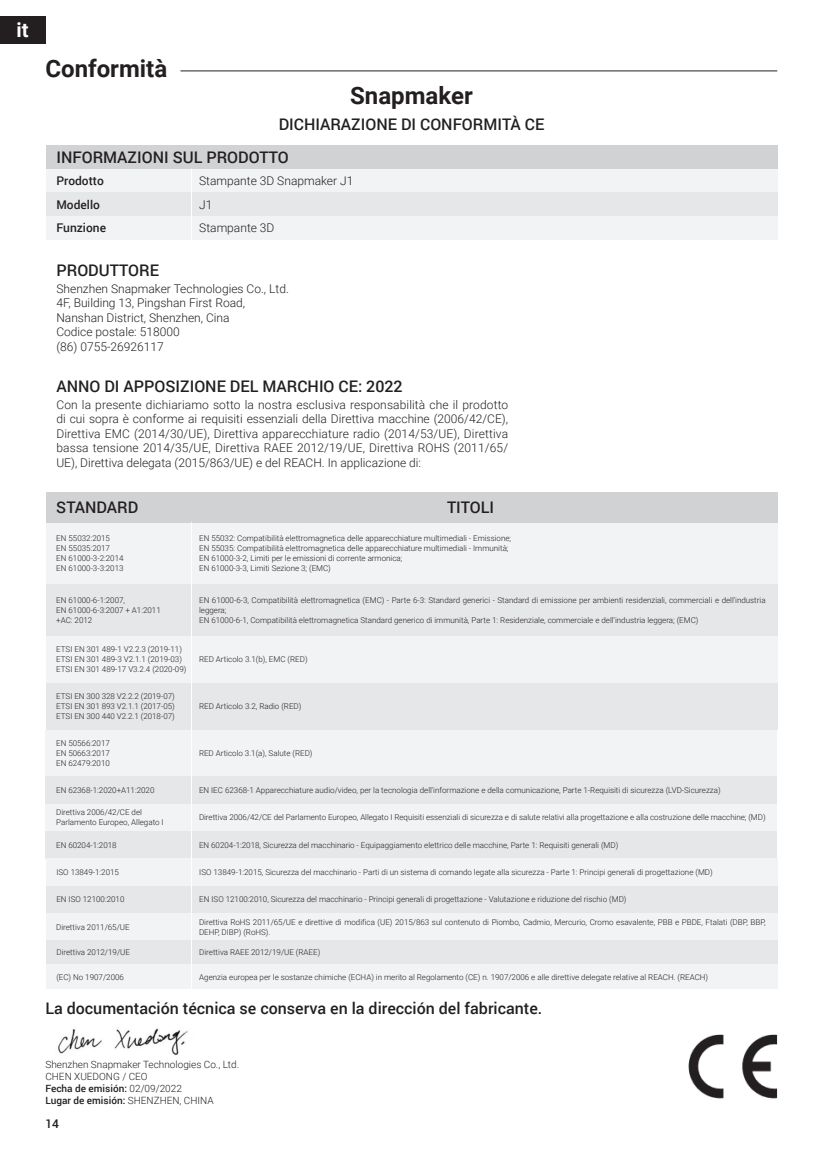
<style>
.page{position:relative;width:823px;height:1163px;background:#fff}
.page>*{position:absolute;margin:0;border:0;box-sizing:border-box;transform-origin:0 0}
.t1{font:700 24px "Roboto";color:#231f20}
.t2{font:700 20px "Roboto";color:#fff}
.t3{font:500 16px "Roboto";color:#231f20}
.t4{font:300 12px/14.4px "Roboto";color:#231f20;text-align:justify}
.t5{font:500 12px "Roboto";color:#231f20}
.t6{font:500 10px "Roboto";color:#231f20}
.t7{font:300 10px "Roboto";color:#231f20}
.t8{font:300 8px/10px "Roboto";color:#231f20}
.s1{font-weight:300}
</style>
<div class="page">
<div style="left:0;top:16px;width:45px;height:27px;background:#231f20"></div>
<div style="left:46px;top:168px;width:731px;height:24px;background:#f2f3f4"></div>
<div style="left:46px;top:192px;width:731px;height:24px;background:#e6e7e9"></div>
<div style="left:46px;top:145px;width:731px;height:23px;background:#d1d2d4"></div>
<div style="left:46px;top:216px;width:731px;height:24px;background:#f2f3f4"></div>
<hr style="left:191px;top:168px;width:1px;height:72px;background:#fff">
<div style="left:45px;top:522px;width:732px;height:62px;background:#f2f3f4"></div>
<div style="left:45px;top:584px;width:732px;height:52px;background:#e6e7e9"></div>
<div style="left:45px;top:492px;width:732px;height:30px;background:#d1d2d4"></div>
<div style="left:45px;top:636px;width:732px;height:46px;background:#f2f3f4"></div>
<div style="left:45px;top:682px;width:732px;height:47px;background:#e6e7e9"></div>
<div style="left:45px;top:729px;width:731px;height:47px;background:#f2f3f4"></div>
<div style="left:45px;top:776px;width:731px;height:27px;background:#e6e7e9"></div>
<div style="left:45px;top:803px;width:731px;height:28px;background:#f2f3f4"></div>
<div style="left:45px;top:831px;width:731px;height:27px;background:#e6e7e9"></div>
<div style="left:46px;top:858px;width:731px;height:27px;background:#f2f3f4"></div>
<div style="left:46px;top:885px;width:731px;height:28px;background:#e6e7e9"></div>
<div style="left:46px;top:913px;width:731px;height:27px;background:#f2f3f4"></div>
<hr style="left:180px;top:71px;width:596px;height:1px;background:#231f20">
<div style="left:46px;top:940px;width:731px;height:24px;background:#e6e7e9"></div>
<div style="left:46px;top:964px;width:731px;height:24px;background:#f2f3f4"></div>
<img style="left:58px;top:1028px;width:130px;height:27px">
<img style="left:688px;top:1034px;width:90px;height:65px">
<hr style="left:191px;top:522px;width:1px;height:466px;background:#fff">
<p class="t2" style="left:17px;top:15px;width:14px">it</p>
<p class="t1" style="left:45px;top:52px;width:123px">Conformità</p>
<p class="t1" style="left:350px;top:78px;width:124px">Snapmaker</p>
<p class="t3" style="left:278px;top:113px;width:267px">DICHIARAZIONE DI CONFORMITÀ CE</p>
<p class="t3" style="left:56px;top:146px;width:234px">INFORMAZIONI SUL PRODOTTO</p>
<p class="t4" style="left:199px;top:173px;width:156px">Stampante 3D Snapmaker J1</p>
<p class="t4" style="left:199px;top:196px;width:15px">J1</p>
<p class="t5" style="left:56px;top:172px;width:49px">Prodotto</p>
<p class="t5" style="left:56px;top:196px;width:45px">Modello</p>
<p class="t5" style="left:56px;top:219px;width:51px">Funzione</p>
<p class="t4" style="left:199px;top:220px;width:77px">Stampante 3D</p>
<p class="t3" style="left:56px;top:259px;width:104px">PRODUTTORE</p>
<p class="t4" style="left:56px;top:281px;width:234px">Shenzhen Snapmaker Technologies Co., Ltd.</p>
<p class="t4" style="left:56px;top:295px;width:190px">4F, Building 13, Pingshan First Road,</p>
<p class="t4" style="left:56px;top:310px;width:174px">Nanshan District, Shenzhen, Cina</p>
<p class="t4" style="left:56px;top:324px;width:125px">Codice postale: 518000</p>
<p class="t4" style="left:56px;top:339px;width:109px">(86) 0755-26926117</p>
<p class="t3" style="left:56px;top:375px;width:347px">ANNO DI APPOSIZIONE DEL MARCHIO CE: 2022</p>
<p class="t4" style="left:56px;top:397px;width:453px">Con la presente dichiariamo sotto la nostra esclusiva responsabilità che il prodotto di cui sopra è conforme ai requisiti essenziali della Direttiva macchine (2006/42/CE), Direttiva EMC (2014/30/UE), Direttiva apparecchiature radio (2014/53/UE), Direttiva bassa tensione 2014/35/UE, Direttiva RAEE 2012/19/UE, Direttiva ROHS (2011/65/ UE), Direttiva delegata (2015/863/UE) e del REACH. In applicazione di:</p>
<p class="t3" style="left:56px;top:495px;width:83px">STANDARD</p>
<p class="t8" style="left:199px;top:533px;width:313px">EN 55032: Compatibilità elettromagnetica delle apparecchiature multimediali - Emissione;</p>
<p class="t8" style="left:199px;top:543px;width:311px">EN 55035: Compatibilità elettromagnetica delle apparecchiature multimediali - Immunità;</p>
<p class="t8" style="left:199px;top:553px;width:205px">EN 61000-3-2, Limiti per le emissioni di corrente armonica;</p>
<p class="t8" style="left:199px;top:563px;width:133px">EN 61000-3-3, Limiti Sezione 3; (EMC)</p>
<p class="t3" style="left:447px;top:495px;width:49px">TITOLI</p>
<p class="t8" style="left:56px;top:533px;width:55px">EN 55032:2015</p>
<p class="t8" style="left:56px;top:543px;width:55px">EN 55035:2017</p>
<p class="t8" style="left:56px;top:553px;width:69px">EN 61000-3-2:2014</p>
<p class="t8" style="left:56px;top:563px;width:69px">EN 61000-3-3:2013</p>
<p class="t8" style="left:56px;top:595px;width:70px">EN 61000-6-1:2007,</p>
<p class="t8" style="left:56px;top:605px;width:106px">EN 61000-6-3:2007 + A1:2011</p>
<p class="t8" style="left:56px;top:615px;width:38px">+AC: 2012</p>
<p class="t8" style="left:56px;top:644px;width:127px">ETSI EN 301 489-1 V2.2.3 (2019-11)</p>
<p class="t8" style="left:56px;top:654px;width:127px">ETSI EN 301 489-3 V2.1.1 (2019-03)</p>
<p class="t8" style="left:56px;top:664px;width:131px">ETSI EN 301 489-17 V3.2.4 (2020-09)</p>
<p class="t8" style="left:56px;top:691px;width:120px">ETSI EN 300 328 V2.2.2 (2019-07)</p>
<p class="t8" style="left:56px;top:701px;width:120px">ETSI EN 301 893 V2.1.1 (2017-05)</p>
<p class="t8" style="left:56px;top:711px;width:120px">ETSI EN 300 440 V2.2.1 (2018-07)</p>
<p class="t8" style="left:199px;top:595px;width:567px">EN 61000-6-3, Compatibilità elettromagnetica (EMC) - Parte 6-3: Standard generici - Standard di emissione per ambienti residenziali, commerciali e dell'industria leggera;</p>
<p class="t8" style="left:199px;top:615px;width:500px">EN 61000-6-1, Compatibilità elettromagnetica Standard generico di immunità, Parte 1: Residenziale, commerciale e dell’industria leggera; (EMC)</p>
<p class="t8" style="left:199px;top:654px;width:110px">RED Articolo 3.1(b), EMC (RED)</p>
<p class="t8" style="left:199px;top:701px;width:104px">RED Articolo 3.2, Radio (RED)</p>
<p class="t8" style="left:56px;top:737px;width:55px">EN 50566:2017</p>
<p class="t8" style="left:56px;top:747px;width:55px">EN 50663:2017</p>
<p class="t8" style="left:56px;top:757px;width:55px">EN 62479:2010</p>
<p class="t8" style="left:56px;top:785px;width:100px">EN 62368-1:2020+A11:2020</p>
<p class="t8" style="left:199px;top:785px;width:523px">EN IEC 62368-1 Apparecchiature audio/video, per la tecnologia dell'informazione e della comunicazione, Parte 1-Requisiti di sicurezza (LVD-Sicurezza)</p>
<p class="t8" style="left:199px;top:812px;width:567px">Direttiva 2006/42/CE del Parlamento Europeo, Allegato I Requisiti essenziali di sicurezza e di salute relativi alla progettazione e alla costruzione delle macchine; (MD)</p>
<p class="t8" style="left:199px;top:747px;width:115px">RED Articolo 3.1(a), Salute (RED)</p>
<p class="t8" style="left:56px;top:807px;width:109px">Direttiva 2006/42/CE del<br>Parlamento Europeo, Allegato I</p>
<p class="t8" style="left:56px;top:839px;width:62px">EN 60204-1:2018</p>
<p class="t8" style="left:199px;top:839px;width:420px">EN 60204-1:2018, Sicurezza del macchinario - Equipaggiamento elettrico delle macchine, Parte 1: Requisiti generali (MD)</p>
<p class="t8" style="left:56px;top:866px;width:64px">ISO 13849-1:2015</p>
<p class="t8" style="left:199px;top:866px;width:514px">ISO 13849-1:2015, Sicurezza del macchinario - Parti di un sistema di comando legate alla sicurezza - Parte 1: Principi generali di progettazione (MD)</p>
<p class="t8" style="left:56px;top:894px;width:69px">EN ISO 12100:2010</p>
<p class="t8" style="left:199px;top:894px;width:428px">EN ISO 12100:2010, Sicurezza del macchinario - Principi generali di progettazione - Valutazione e riduzione del rischio (MD)</p>
<p class="t8" style="left:199px;top:916px;width:567px">Direttiva RoHS 2011/65/UE e direttive di modifica (UE) 2015/863 sul contenuto di Piombo, Cadmio, Mercurio, Cromo esavalente, PBB e PBDE, Ftalati (DBP, BBP,<br>DEHP, DIBP) (RoHS).</p>
<p class="t8" style="left:56px;top:921px;width:75px">Direttiva 2011/65/UE</p>
<p class="t8" style="left:56px;top:947px;width:75px">Direttiva 2012/19/UE</p>
<p class="t8" style="left:199px;top:947px;width:122px">Direttiva RAEE 2012/19/UE (RAEE)</p>
<p class="t8" style="left:56px;top:971px;width:69px">(EC) No 1907/2006</p>
<p class="t8" style="left:199px;top:971px;width:510px">Agenzia europea per le sostanze chimiche (ECHA) in merito al Regolamento (CE) n. 1907/2006 e alle direttive delegate relative al REACH. (REACH)</p>
<p class="t3" style="left:45px;top:997px;width:498px">La documentación técnica se conserva en la dirección del fabricante.</p>
<p class="t7" style="left:45px;top:1057px;width:195px">Shenzhen Snapmaker Technologies Co., Ltd.</p>
<p class="t7" style="left:45px;top:1069px;width:104px">CHEN XUEDONG / CEO</p>
<p class="t6" style="left:45px;top:1081px;width:138px">Fecha de emisión: <span class="s1">02/09/2022</span></p>
<p class="t6" style="left:45px;top:1093px;width:170px">Lugar de emisión: <span class="s1">SHENZHEN, CHINA</span></p>
<p class="t5" style="left:45px;top:1114px;width:15px">14</p>
</div>
